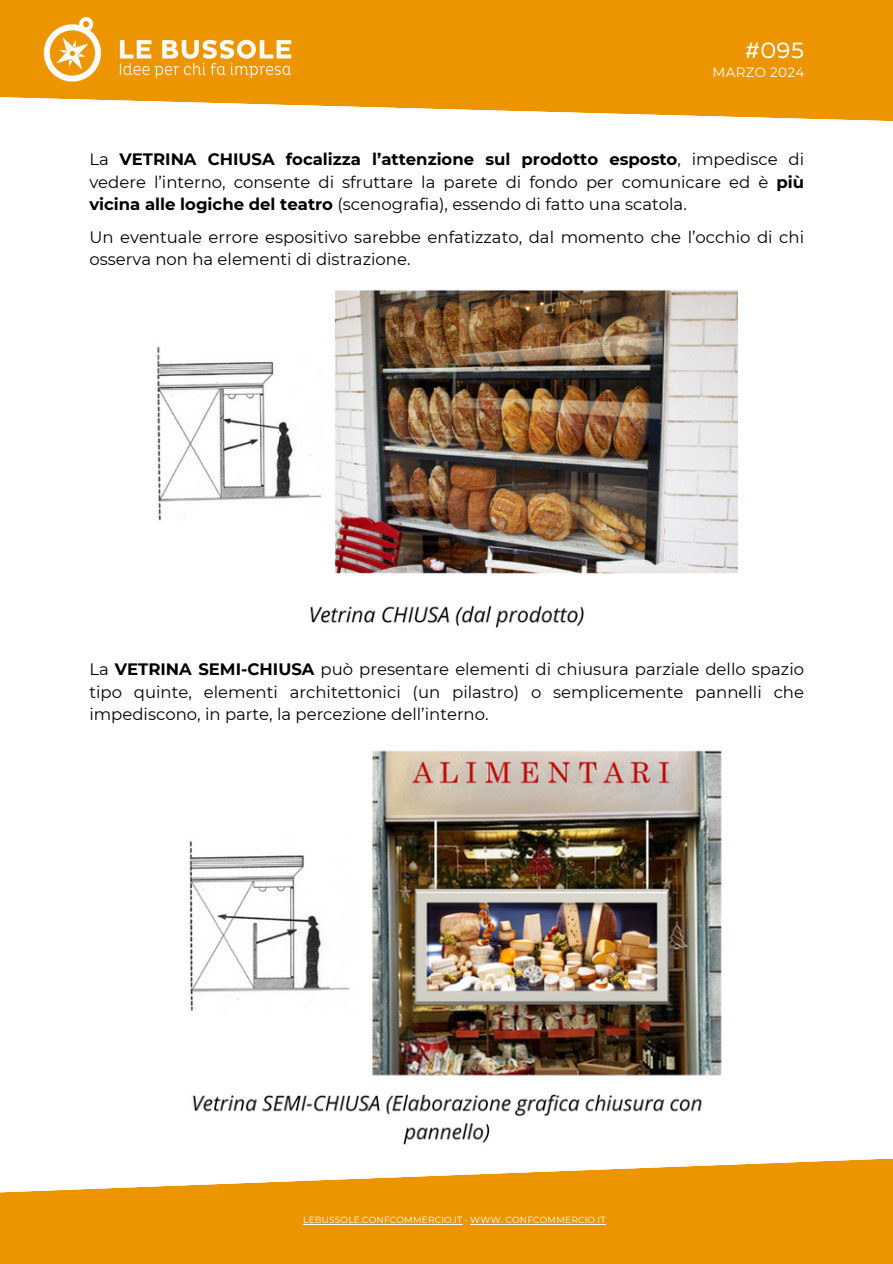
<style>
.page{position:relative;width:893px;height:1264px;background:#fff}
.page>*{position:absolute;margin:0;border:0;box-sizing:border-box;transform-origin:0 0}
.t1{font:22.5px "Muller";color:#fff}
.t2{font:16.5px/22.5px "Montserrat";color:#000;text-align:justify}
.t3{font:13.5px "Montserrat";letter-spacing:.02em;color:#fff}
.t4{font:9px "Montserrat";letter-spacing:.02em;color:#fff}
.s1{font-weight:700}
</style>
<div class="page">
<svg style="left:0;top:1158px;width:892px;height:105px;fill:#ed9500"></svg>
<hr style="left:303px;top:1223px;width:159px;height:1px;background:#fff">
<hr style="left:470px;top:1223px;width:135px;height:1px;background:#fff">
<svg style="left:0;top:0;width:892px;height:121px;background:#efa221"></svg>
<img style="left:30px;top:3px;width:279px;height:93px">
<img style="left:157px;top:289px;width:580px;height:339px">
<img style="left:189px;top:750px;width:533px;height:395px">
<h1 class="t1" style="left:745px;top:41px;width:60px">#095</h1>
<p class="t3" style="left:712px;top:64px;width:93px">MARZO 2024</p>
<p class="t2" style="left:89px;top:148px;width:716px">La <span class="s1">VETRINA CHIUSA focalizza l’attenzione sul prodotto esposto</span>, impedisce di vedere l’interno, consente di sfruttare la parete di fondo per comunicare ed è <span class="s1">più vicina alle logiche del teatro</span> (scenografia), essendo di fatto una scatola.</p>
<p class="t2" style="left:89px;top:225px;width:716px">Un eventuale errore espositivo sarebbe enfatizzato, dal momento che l’occhio di chi osserva non ha elementi di distrazione.</p>
<p class="t2" style="left:89px;top:658px;width:716px">La <span class="s1">VETRINA SEMI-CHIUSA</span> può presentare elementi di chiusura parziale dello spazio tipo quinte, elementi architettonici (un pilastro) o semplicemente pannelli che impediscono, in parte, la percezione dell’interno.</p>
<p class="t4" style="left:303px;top:1214px;width:304px">LEBUSSOLE.CONFCOMMERCIO.IT • WWW. CONFCOMMERCIO.IT</p>
</div>
